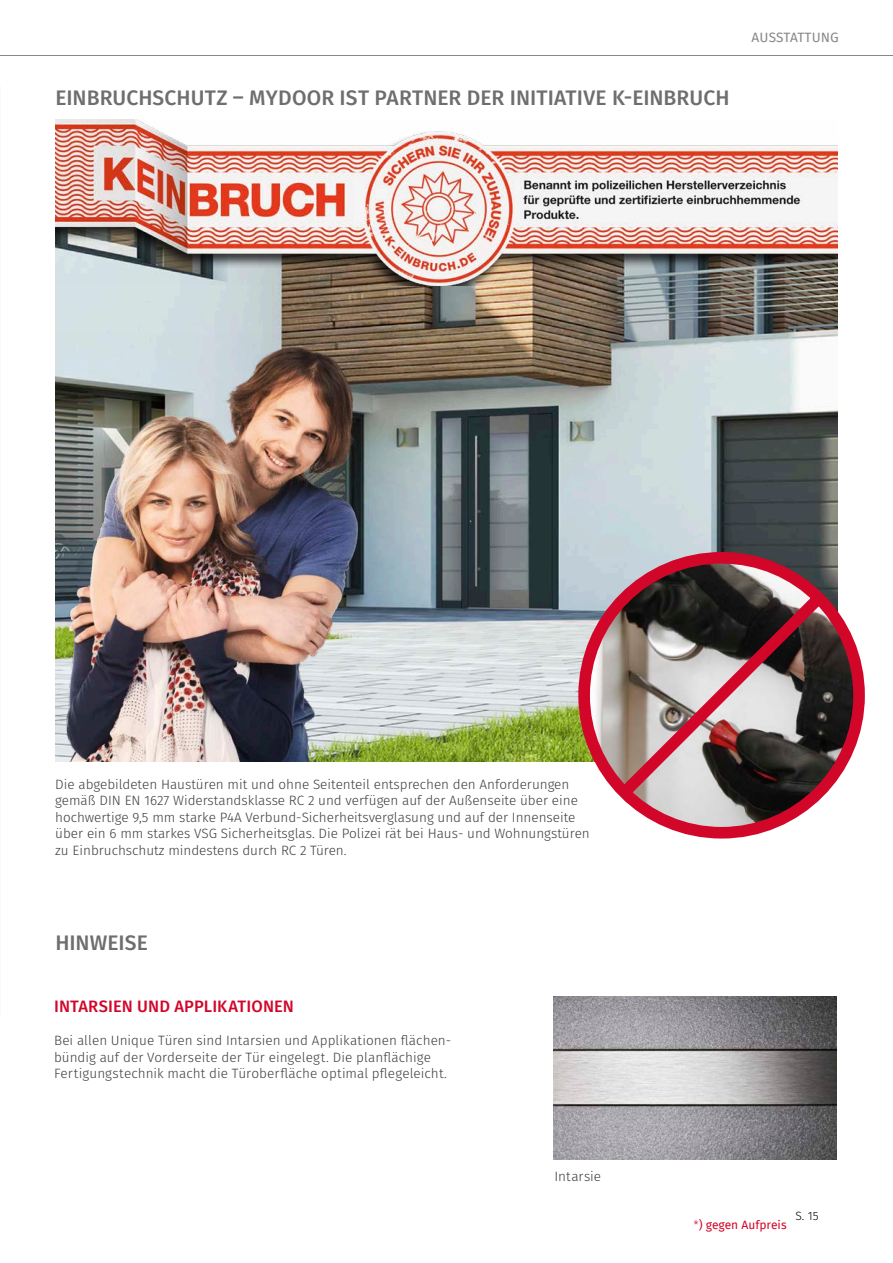
<style>
.page{position:relative;width:893px;height:1263px;background:#fff}
.page>*{position:absolute;margin:0;border:0;box-sizing:border-box;transform-origin:0 0}
.t1{font:500 21px "Fira Sans";letter-spacing:.005em;color:#6e6e6e}
.t2{font:500 16.5px "Fira Sans";letter-spacing:.005em;color:#d20629}
.t3{font:300 13.5px/16.5px "Fira Sans";color:#3c3c3a}
.t4{font:13.5px "Fira Sans";letter-spacing:.01em;color:#878786}
.t5{font:12px "Fira Sans";color:#d20629}
.t6{font:300 12px "Fira Sans";color:#000}
.s1{font-weight:300}
</style>
<div class="page">
<hr style="left:0;top:55px;width:893px;height:1px;background:#878786">
<img style="left:554px;top:997px;width:282px;height:163px">
<img style="left:55px;top:285px;width:783px;height:476px">
<svg style="left:572px;top:546px;width:293px;height:293px"></svg>
<img style="left:55px;top:334px;width:311px;height:427px">
<img style="left:55px;top:119px;width:783px;height:166px">
<h1 class="t1" style="left:55px;top:83px;width:676px">EINBRUCHSCHUTZ – MYDOOR IST PARTNER DER INITIATIVE K-EINBRUCH</h1>
<p class="t4" style="left:752px;top:28px;width:89px">AUSSTATTUNG</p>
<p class="t3" style="left:55px;top:777px;width:536px">Die abgebildeten Haustüren mit und ohne Seitenteil entsprechen den Anforderungen gemäß DIN EN 1627 Widerstandsklasse RC 2 und verfügen auf der Außenseite über eine hochwertige 9,5 mm starke P4A Verbund-Sicherheitsverglasung und auf der Innenseite über ein 6 mm starkes VSG Sicherheitsglas. Die Polizei rät bei Haus- und Wohnungstüren zu Einbruchschutz mindestens durch RC 2 Türen.</p>
<h1 class="t1" style="left:55px;top:928px;width:94px">HINWEISE</h1>
<p class="t2" style="left:54px;top:995px;width:241px">INTARSIEN UND APPLIKATIONEN</p>
<p class="t3" style="left:54px;top:1033px;width:399px">Bei allen Unique Türen sind Intarsien und Applikationen flächen&shy;bündig auf der Vorderseite der Tür eingelegt. Die planflächige<br>Fertigungstechnik macht die Türoberfläche optimal pflegeleicht.</p>
<p class="t3" style="left:554px;top:1169px;width:48px">Intarsie</p>
<p class="t5" style="left:694px;top:1216px;width:95px"><span class="s1">*</span>) gegen Aufpreis</p>
<p class="t6" style="left:795px;top:1207px;width:25px">S. 15</p>
</div>
